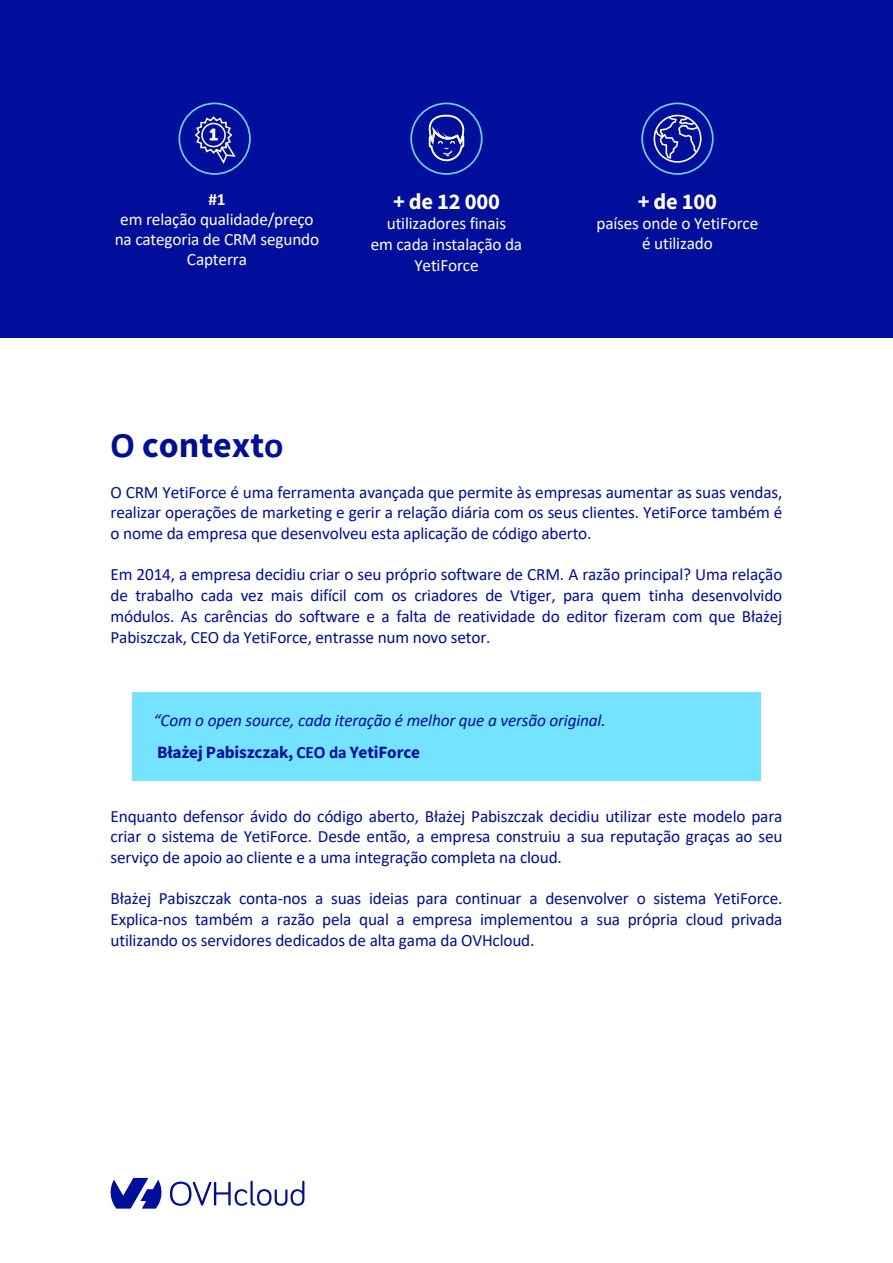
<style>
.page{position:relative;width:893px;height:1263px;background:#fff}
.page>*{position:absolute;margin:0;border:0;box-sizing:border-box;transform-origin:0 0}
.t1{font:700 36px "Source Sans Pro";color:#000e9c}
.t2{font:700 22.5px "Source Sans Pro";letter-spacing:-.01em;color:#fff}
.t3{font:17.25px/20.7px "Calibri";letter-spacing:-.01em;color:#000e9c;text-align:justify}
.t4{font:17.25px/20px "Calibri";letter-spacing:-.01em;color:#fff;text-align:center}
.t5{font:italic 17.25px "Calibri";letter-spacing:-.01em;color:#000e9c}
.t6{font:700 17.25px "Source Sans Pro";letter-spacing:-.01em;color:#000e9c}
.t7{font:700 17.25px "Calibri";color:#fff}
.s1{font-family:"Calibri"}
</style>
<div class="page">
<div style="left:0;top:0;width:893px;height:337px;background:#000e9c"></div>
<svg style="left:110px;top:1178px;width:52px;height:30px"></svg>
<svg style="left:170px;top:1181px;width:134px;height:25px"></svg>
<div style="left:179px;top:103px;width:72px;height:72px;border:2px solid #6fceeb;border-radius:50%"></div>
<svg style="left:195px;top:116px;width:42px;height:50px"></svg>
<div style="left:410px;top:103px;width:73px;height:72px;border:2px solid #6fceeb;border-radius:50%"></div>
<svg style="left:428px;top:114px;width:37px;height:61px"></svg>
<div style="left:641px;top:103px;width:73px;height:72px;border:2px solid #6fceeb;border-radius:50%"></div>
<svg style="left:650px;top:115px;width:51px;height:49px"></svg>
<div style="left:132px;top:692px;width:629px;height:88px;background:#73e3ff"></div>
<p class="t7" style="left:208px;top:187px;width:19px">#1</p>
<p class="t4" style="left:115px;top:209px;width:206px">em relação qualidade/preço na categoria de CRM segundo<br>Capterra</p>
<h2 class="t2" style="left:393px;top:186px;width:108px">+ de 12 000</h2>
<p class="t4" style="left:371px;top:213px;width:153px;line-height:20.7px">utilizadores finais<br>em cada instalação da<br>YetiForce</p>
<h2 class="t2" style="left:638px;top:186px;width:81px">+ de 100</h2>
<p class="t4" style="left:596px;top:213px;width:163px">países onde o YetiForce é utilizado</p>
<h1 class="t1" style="left:111px;top:420px;width:175px"><span class="s1">O</span> context<span class="s1">o</span></h1>
<p class="t3" style="left:111px;top:481px;width:673px">O CRM YetiForce é uma ferramenta avançada que permite às empresas aumentar as suas vendas, realizar operações de marketing e gerir a relação diária com os seus clientes. YetiForce também é o nome da empresa que desenvolveu esta aplicação de código aberto.</p>
<p class="t3" style="left:111px;top:564px;width:673px">Em 2014, a empresa decidiu criar o seu próprio software de CRM. A razão principal? Uma relação de trabalho cada vez mais difícil com os criadores de Vtiger, para quem tinha desenvolvido módulos. As carências do software e a falta de reatividade do editor fizeram com que Błażej Pabiszczak, CEO da YetiForce, entrasse num novo setor.</p>
<p class="t5" style="left:153px;top:708px;width:454px">“Com o open source, cada iteração é melhor que a versão original.</p>
<p class="t6" style="left:157px;top:740px;width:264px">Błażej Pabiszczak, <span class="s1">CEO da</span> YetiForce</p>
<p class="t3" style="left:111px;top:805px;width:673px">Enquanto defensor ávido do código aberto, Błażej Pabiszczak decidiu utilizar este modelo para criar o sistema de YetiForce. Desde então, a empresa construiu a sua reputação graças ao seu serviço de apoio ao cliente e a uma integração completa na cloud.</p>
<p class="t3" style="left:111px;top:888px;width:673px">Błażej Pabiszczak conta-nos a suas ideias para continuar a desenvolver o sistema YetiForce.<br>Explica-nos também a razão pela qual a empresa implementou a sua própria cloud privada utilizando os servidores dedicados de alta gama da OVHcloud.</p>
</div>
